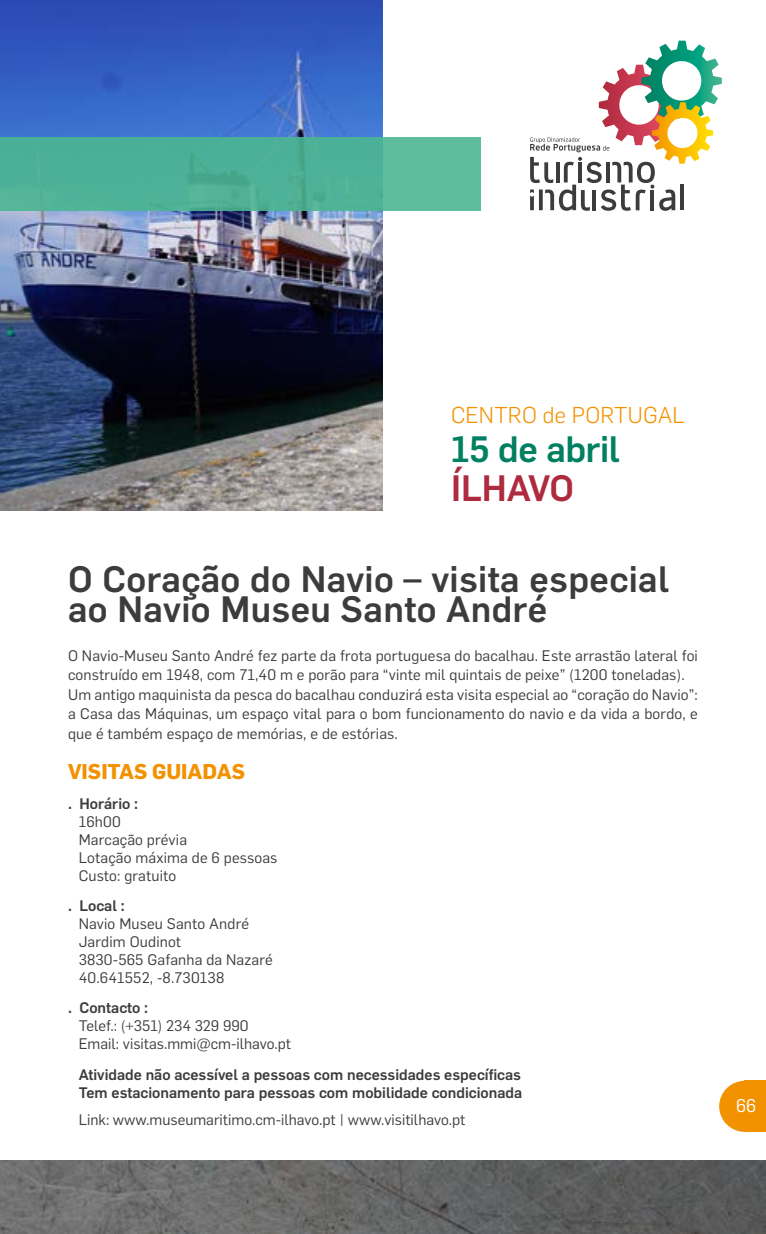
<style>
.page{position:relative;width:766px;height:1234px;background:#fff}
.page>*{position:absolute;margin:0;border:0;box-sizing:border-box;transform-origin:0 0}
.t1{font:500 36px/30px "Flama";letter-spacing:.01em;color:#3c3c3b}
.t2{font:500 36px "Flama";letter-spacing:-.01em;color:#008061}
.t3{font:500 36px "Flama";color:#ae2a3f}
.t4{font:300 22.5px "Flama";letter-spacing:.01em;color:#f39200}
.t5{font:700 21px "Flama";color:#f39200}
.t6{font:18px "Flama";color:#fff}
.t7{font:15px/18px "Flama";letter-spacing:.01em;color:#3c3c3b}
.t8{font:500 15px/18px "Flama";color:#3c3c3b}
</style>
<div class="page">
<svg style="left:719px;top:1080px;width:25px;height:51px"></svg>
<div style="left:744px;top:1080px;width:21px;height:51px;background:#f39200"></div>
<img style="left:0;top:1160px;width:765px;height:73px">
<svg style="left:530px;top:41px;width:191px;height:170px"></svg>
<img style="left:0;top:0;width:383px;height:510px">
<div style="left:0;top:137px;width:480px;height:74px;background:linear-gradient(to right,#48ad96,#58b99a)"></div>
<h2 class="t4" style="left:451px;top:400px;width:235px">CENTRO de PORTUGAL</h2>
<h1 class="t2" style="left:451px;top:423px;width:170px">15 de abril</h1>
<h1 class="t3" style="left:451px;top:462px;width:124px">ÍLHAVO</h1>
<h1 class="t1" style="left:68px;top:561px;width:602px">O Coração do Navio – visita especial ao Navio Museu Santo André</h1>
<p class="t7" style="left:68px;top:644px;width:631px;line-height:19.5px">O Navio-Museu Santo André fez parte da frota portuguesa do bacalhau. Este arrastão lateral foi construído em 1948, com 71,40 m e porão para “vinte mil quintais de peixe” (1200 toneladas).<br>Um antigo maquinista da pesca do bacalhau conduzirá esta visita especial ao “coração do Navio”: a Casa das Máquinas, um espaço vital para o bom funcionamento do navio e da vida a bordo, e que é também espaço de memórias, e de estórias.</p>
<h3 class="t5" style="left:68px;top:756px;width:178px">VISITAS GUIADAS</h3>
<p class="t8" style="left:68px;top:793px;width:72px">. Horário :</p>
<p class="t7" style="left:79px;top:811px;width:200px">16h00<br>Marcação prévia<br>Lotação máxima de 6 pessoas<br>Custo: gratuito</p>
<p class="t8" style="left:68px;top:895px;width:58px">. Local :</p>
<p class="t7" style="left:79px;top:913px;width:195px">Navio Museu Santo André<br>Jardim Oudinot<br>3830-565 Gafanha da Nazaré<br>40.641552, -8.730138</p>
<p class="t8" style="left:68px;top:997px;width:81px">. Contacto :</p>
<p class="t7" style="left:79px;top:1015px;width:214px">Telef.: (+351) 234 329 990<br>Email: visitas.mmi@cm-ilhavo.pt</p>
<p class="t8" style="left:79px;top:1063px;width:445px">Atividade não acessível a pessoas com necessidades específicas<br>Tem estacionamento para pessoas com mobilidade condicionada</p>
<p class="t7" style="left:79px;top:1108px;width:388px">Link: www.museumaritimo.cm-ilhavo.pt | www.visitilhavo.pt</p>
<p class="t6" style="left:736px;top:1093px;width:22px">66</p>
</div>
